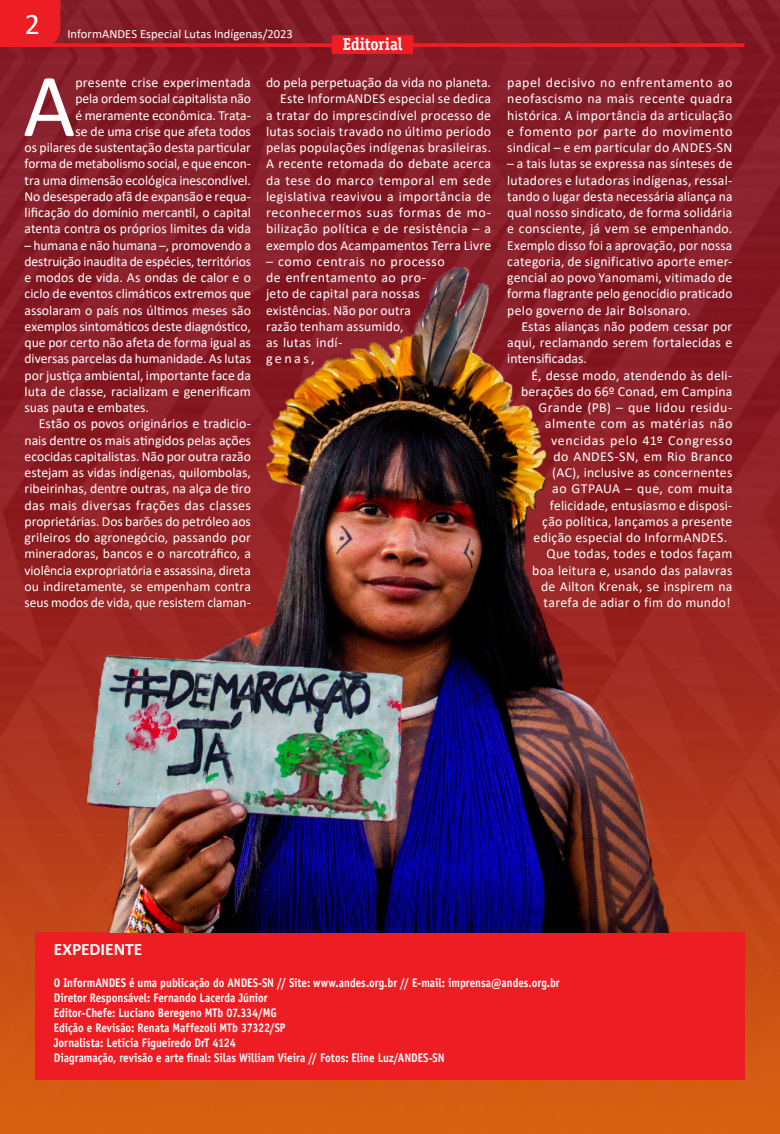
<style>
.page{position:relative;width:780px;height:1134px;background:#fff}
.page>*{position:absolute;margin:0;border:0;box-sizing:border-box;transform-origin:0 0}
.MATERIA{font:90.5px "Calibri";color:#fff}
.t1{font:30px "Calibri";color:#fff}
.t2{font:700 17.5px "Calibri";color:#fcfefd}
.EDITORIA{font:700 17.5px "Officina Serif Std";letter-spacing:-.015em;color:#fff;scale:.9 1}
.MATERIA-2{font:13.75px/16.2px "Calibri";letter-spacing:.015em;color:#fff;text-align:justify}
.MATERIA-3{font:13.75px/16.2px "Calibri";letter-spacing:-.005em;color:#fff;text-align:right}
.MATERIA-4{font:13.75px "Calibri";letter-spacing:.045em;color:#fff}
.MATERIA-5{font:13.75px "Calibri";letter-spacing:.04em;color:#fff}
.t3{font:700 12.5px "Officina Sans Std";letter-spacing:-.005em;color:#fff;scale:.88 1}
.t4{font:12.5px "Calibri";color:#fff}
</style>
<div class="page">
<img style="left:0;top:0;width:780px;height:1134px">
<svg style="left:60px;top:43px;width:684px;height:4px;background:#e61c23"></svg>
<div style="left:0;top:0;width:60px;height:47px;background:#ee1d23"></div>
<div style="left:332px;top:35px;width:81px;height:19px;background:#ee1d23"></div>
<div style="left:36px;top:933px;width:708px;height:147px;background:#ee1d23"></div>
<img style="left:88px;top:267px;width:585px;height:666px">
<p class="t1" style="left:25px;top:4px;width:17px">2</p>
<p class="t4" style="left:67px;top:25px;width:227px">InformANDES Especial Lutas Indígenas/2023</p>
<p class="EDITORIA" style="left:343px;top:34px;width:68px">Editorial</p>
<p class="MATERIA-3" style="left:25px;top:74px;width:228px">presente crise experimentada<br>pela ordem social capitalista não<br>é meramente econômica. Trata-<br>se de uma crise que afeta todos<br>os pilares de sustentação desta particular forma de metabolismo social, e que encon&shy;tra uma dimensão ecológica inescondível.<br>No desesperado afã de expansão e requa&shy;lificação do domínio mercantil, o capital atenta contra os próprios limites da vida</p>
<p class="MATERIA-2" style="left:25px;top:237px;width:228px">– humana e não humana –, promovendo a destruição inaudita de espécies, territórios e modos de vida. As ondas de calor e o ciclo de eventos climáticos extremos que assolaram o país nos últimos meses são exemplos sintomáticos deste diagnóstico, que por certo não afeta de forma igual as diversas parcelas da humanidade. As lutas por justiça ambiental, importante face da luta de classe, racializam e generificam suas pauta e embates.</p>
<p class="MATERIA-2" style="left:25px;top:415px;width:228px;text-indent:14px">Estão os povos originários e tradicio&shy;nais dentre os mais atingidos pelas ações ecocidas capitalistas. Não por outra razão estejam as vidas indígenas, quilombolas, ribeirinhas, dentre outras, na alça de tiro das mais diversas frações das classes proprietárias. Dos barões do petróleo aos grileiros do agronegócio, passando por mineradoras, bancos e o narcotráfico, a violência expropriatória e assassina, direta ou indiretamente, se empenham contra seus modos de vida, que resistem claman-</p>
<p class="MATERIA" style="left:23px;top:43px;width:54px">A</p>
<p class="MATERIA-2" style="left:266px;top:74px;width:226px">do pela perpetuação da vida no planeta.</p>
<p class="MATERIA-2" style="left:266px;top:90px;width:227px;text-indent:14px">Este InformANDES especial se dedica a tratar do imprescindível processo de lutas sociais travado no último período pelas populações indígenas brasileiras.<br>A recente retomada do debate acerca da tese do marco temporal em sede legislativa reavivou a importância de reconhecermos suas formas de mo&shy;bilização política e de resistência – a exemplo dos Acampamentos Terra Livre</p>
<p class="MATERIA-2" style="left:266px;top:253px;width:180px;text-align:left">– como centrais no processo de enfrentamento ao pro&shy;jeto de capital para nossas existências. Não por outra razão tenham assumido,<br>as lutas indí-<br>genas,</p>
<p class="MATERIA-2" style="left:507px;top:74px;width:227px">papel decisivo no enfrentamento ao neofascismo na mais recente quadra histórica. A importância da articulação e fomento por parte do movimento sindical – e em particular do ANDES-SN</p>
<p class="MATERIA-2" style="left:507px;top:155px;width:227px">– a tais lutas se expressa nas sínteses de lutadores e lutadoras indígenas, ressal&shy;tando o lugar desta necessária aliança na qual nosso sindicato, de forma solidária e consciente, já vem se empenhando.<br>Exemplo disso foi a aprovação, por nossa categoria, de significativo aporte emer&shy;gencial ao povo Yanomami, vitimado de forma flagrante pelo genocídio praticado pelo governo de Jair Bolsonaro.</p>
<p class="MATERIA-2" style="left:507px;top:318px;width:227px;text-indent:14px">Estas alianças não podem cessar por aqui, reclamando serem fortalecidas e intensificadas.</p>
<p class="MATERIA-2" style="left:531px;top:367px;width:202px">É, desse modo, atendendo às deli-</p>
<p class="MATERIA-2" style="left:521px;top:383px;width:213px">berações do 66º Conad, em Campina</p>
<p class="MATERIA-2" style="left:538px;top:399px;width:195px">Grande (PB) – que lidou residu-</p>
<p class="MATERIA-5" style="left:544px;top:414px;width:189px">almente com as matérias não</p>
<p class="MATERIA-4" style="left:551px;top:431px;width:183px">vencidas pelo 41º Congresso</p>
<p class="MATERIA-2" style="left:553px;top:448px;width:180px">do ANDES-SN, em Rio Branco</p>
<p class="MATERIA-2" style="left:552px;top:464px;width:182px">(AC), inclusive as concernentes</p>
<p class="MATERIA-2" style="left:552px;top:480px;width:181px">ao GTPAUA – que, com muita</p>
<p class="MATERIA-2" style="left:549px;top:497px;width:184px">felicidade, entusiasmo e disposi-</p>
<p class="MATERIA-2" style="left:542px;top:513px;width:192px">ção política, lançamos a presente</p>
<p class="MATERIA-2" style="left:533px;top:529px;width:195px">edição especial do InformANDES.</p>
<p class="MATERIA-2" style="left:532px;top:545px;width:202px;text-align:right">Que todas, todes e todos façam boa leitura e, usando das palavras de Ailton Krenak, se inspirem na tarefa de adiar o fim do mundo!</p>
<p class="t2" style="left:54px;top:937px;width:90px">EXPEDIENTE</p>
<p class="t3" style="left:54px;top:974px;width:576px">O InformANDES é uma publicação do ANDES-SN // Site: www.andes.org.br // E-mail: imprensa@andes.org.br</p>
<p class="t3" style="left:54px;top:989px;width:245px">Diretor Responsável: Fernando Lacerda Júnior</p>
<p class="t3" style="left:54px;top:1004px;width:255px">Editor-Chefe: Luciano Beregeno MTb 07.334/MG</p>
<p class="t3" style="left:54px;top:1019px;width:265px">Edição e Revisão: Renata Maffezoli MTb 37322/SP</p>
<p class="t3" style="left:54px;top:1034px;width:208px">Jornalista: Letícia Figueiredo DrT 4124</p>
<p class="t3" style="left:54px;top:1049px;width:445px">Diagramação, revisão e arte final: Silas William Vieira // Fotos: Eline Luz/ANDES-SN</p>
</div>
